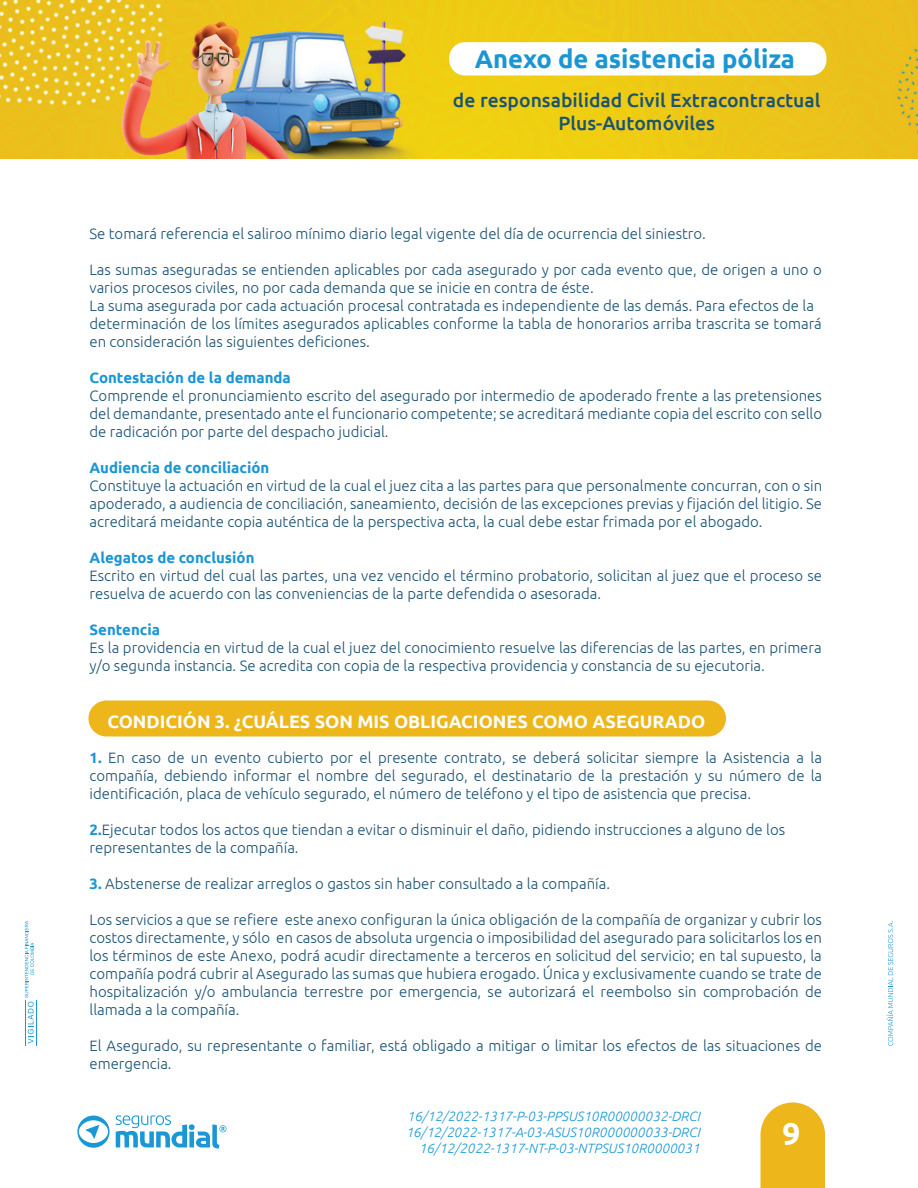
<style>
.page{position:relative;width:918px;height:1188px;background:#fff}
.page>*{position:absolute;margin:0;border:0;box-sizing:border-box;transform-origin:0 0}
.t1{font:700 31.5px "Ubuntu";color:#fff}
.t2{font:700 25.5px "Ubuntu";color:#1b96d4}
.t3{font:500 19.35px/23.2px "Ubuntu";color:#1b5372;text-align:center}
.t4{font:700 18px "Ubuntu";color:#fff}
.t5{font:300 15px/18px "Ubuntu";color:#1b5372}
.t6{font:700 15px "Ubuntu";color:#1b96d4}
.t7{font:italic 300 13.5px/16.2px "Ubuntu";color:#1a98d5;text-align:right}
.s1{font-weight:700;color:#1b96d4}
</style>
<div class="page">
<svg style="left:116px;top:1115px;width:111px;height:34px"></svg>
<svg style="left:77px;top:1116px;width:33px;height:32px"></svg>
<svg style="left:760px;top:1102px;width:65px;height:86px;background:#eebc30"></svg>
<img style="left:0;top:0;width:918px;height:159px">
<div style="left:88px;top:700px;width:638px;height:36px;background:#edb61b;border-radius:18px"></div>
<svg style="left:25px;top:921px;width:9px;height:123px"></svg>
<hr style="left:25px;top:1000px;width:1px;height:46px;background:#1b96d4">
<hr style="left:36px;top:1000px;width:1px;height:46px;background:#1b96d4">
<svg style="left:886px;top:921px;width:7px;height:125px"></svg>
<div style="left:449px;top:42px;width:378px;height:34px;background:#fff;border-radius:16px"></div>
<h2 class="t2" style="left:475px;top:44px;width:322px">Anexo de asistencia póliza</h2>
<p class="t3" style="left:453px;top:88px;width:369px">de responsabilidad Civil Extracontractual<br>Plus-Automóviles</p>
<p class="t5" style="left:89px;top:225px;width:618px">Se tomará referencia el saliroo mínimo diario legal vigente del día de ocurrencia del siniestro.</p>
<p class="t5" style="left:89px;top:261px;width:734px">Las sumas aseguradas se entienden aplicables por cada asegurado y por cada evento que, de origen a uno o varios procesos civiles, no por cada demanda que se inicie en contra de éste.<br>La suma asegurada por cada actuación procesal contratada es independiente de las demás. Para efectos de la determinación de los límites asegurados aplicables conforme la tabla de honorarios arriba trascrita se tomará en consideración las siguientes deficiones.</p>
<p class="t6" style="left:89px;top:369px;width:203px">Contestación de la demanda</p>
<p class="t5" style="left:89px;top:387px;width:734px;text-align:justify">Comprende el pronunciamiento escrito del asegurado por intermedio de apoderado frente a las pretensiones del demandante, presentado ante el funcionario competente; se acreditará mediante copia del escrito con sello de radicación por parte del despacho judicial.</p>
<p class="t6" style="left:90px;top:459px;width:181px">Audiencia de conciliación</p>
<p class="t5" style="left:90px;top:477px;width:734px;text-align:justify">Constituye la actuación en virtud de la cual el juez cita a las partes para que personalmente concurran, con o sin apoderado, a audiencia de conciliación, saneamiento, decisión de las excepciones previas y fijación del litigio. Se acreditará meidante copia auténtica de la perspectiva acta, la cual debe estar frimada por el abogado.</p>
<p class="t6" style="left:90px;top:549px;width:167px">Alegatos de conclusión</p>
<p class="t5" style="left:90px;top:567px;width:734px">Escrito en virtud del cual las partes, una vez vencido el término probatorio, solicitan al juez que el proceso se resuelva de acuerdo con las conveniencias de la parte defendida o asesorada.</p>
<p class="t6" style="left:90px;top:621px;width:72px">Sentencia</p>
<p class="t5" style="left:90px;top:639px;width:734px">Es la providencia en virtud de la cual el juez del conocimiento resuelve las diferencias de las partes, en primera y/o segunda instancia. Se acredita con copia de la respectiva providencia y constancia de su ejecutoria.</p>
<p class="t4" style="left:107px;top:711px;width:599px">CONDICIÓN 3. ¿CUÁLES SON MIS OBLIGACIONES COMO ASEGURADO</p>
<p class="t5" style="left:90px;top:748px;width:734px;text-align:justify"><span class="s1">1.</span> En caso de un evento cubierto por el presente contrato, se deberá solicitar siempre la Asistencia a la compañía, debiendo informar el nombre del segurado, el destinatario de la prestación y su número de la identificación, placa de vehículo segurado, el número de teléfono y el tipo de asistencia que precisa.</p>
<p class="t5" style="left:90px;top:820px;width:697px"><span class="s1">2.</span>Ejecutar todos los actos que tiendan a evitar o disminuir el daño, pidiendo instrucciones a alguno de los representantes de la compañía.</p>
<p class="t5" style="left:90px;top:874px;width:522px"><span class="s1">3.</span> Abstenerse de realizar arreglos o gastos sin haber consultado a la compañía.</p>
<p class="t5" style="left:89px;top:910px;width:734px;text-align:justify">Los servicios a que se refiere este anexo configuran la única obligación de la compañía de organizar y cubrir los costos directamente, y sólo en casos de absoluta urgencia o imposibilidad del asegurado para solicitarlos los en los términos de este Anexo, podrá acudir directamente a terceros en solicitud del servicio; en tal supuesto, la compañía podrá cubrir al Asegurado las sumas que hubiera erogado. Única y exclusivamente cuando se trate de hospitalización y/o ambulancia terrestre por emergencia, se autorizará el reembolso sin comprobación de llamada a la compañía.</p>
<p class="t5" style="left:90px;top:1036px;width:734px">El Asegurado, su representante o familiar, está obligado a mitigar o limitar los efectos de las situaciones de emergencia.</p>
<p class="t7" style="left:406px;top:1107px;width:296px">16/12/2022-1317-P-03-PPSUS10R00000032-DRCI<br>16/12/2022-1317-A-03-ASUS10R000000033-DRCI<br>16/12/2022-1317-NT-P-03-NTPSUS10R0000031</p>
<h1 class="t1" style="left:782px;top:1115px;width:19px">9</h1>
</div>
